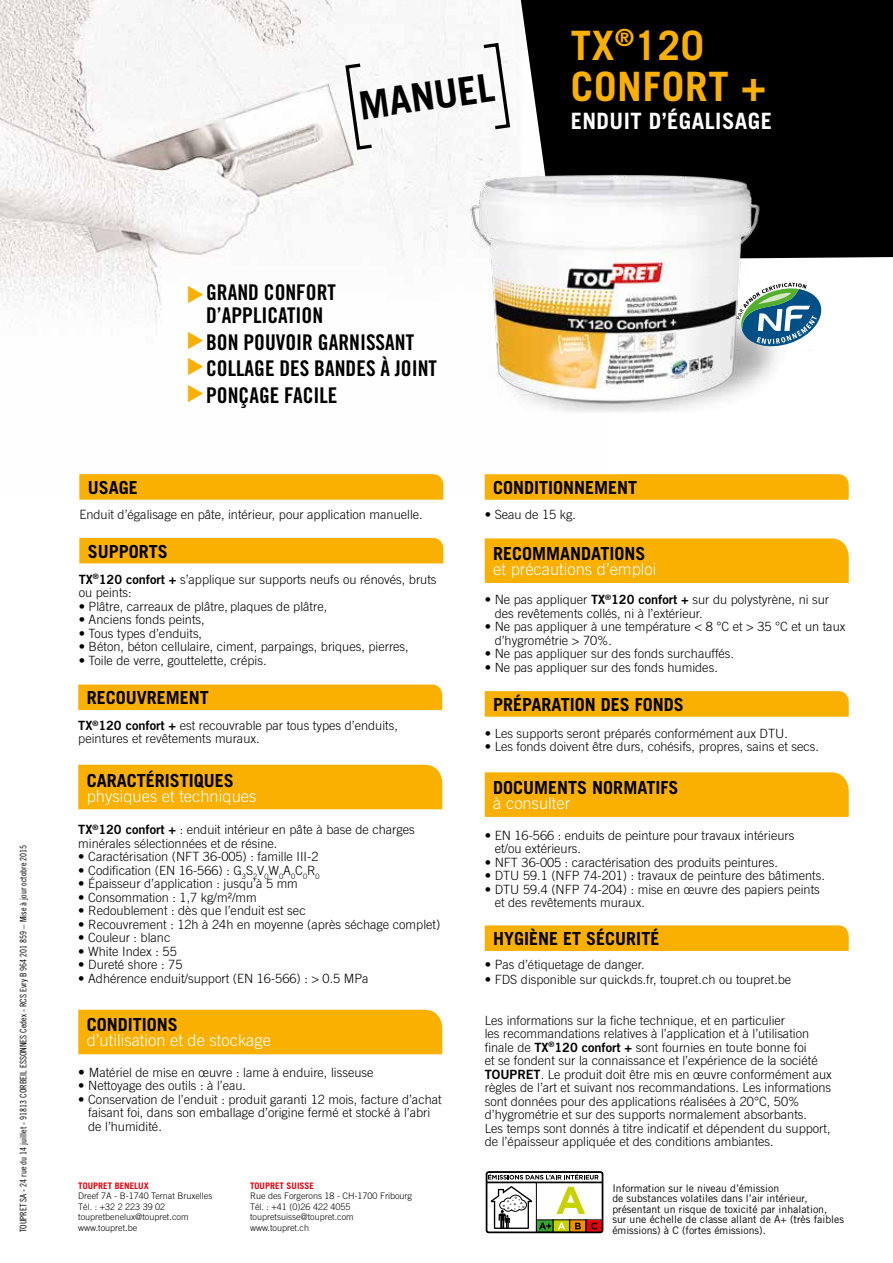
<style>
.page{position:relative;width:893px;height:1263px;background:#fff}
.page>*{position:absolute;margin:0;border:0;box-sizing:border-box;transform-origin:0 0}
.t1{font:700 40.5px/41.2px "Trade Gothic";letter-spacing:.02em;color:#f9b000}
.t2{font:700 39px "Trade Gothic";color:#000}
.t3{font:700 22.5px "Trade Gothic";letter-spacing:.02em;color:#fff}
.t4{font:21.6px/26.7px "Trade Gothic Bold Cond Twenty";color:#000}
.t5{font:21.15px "Zapf Dingbats ITC";color:#f9b000}
.t6{font:700 18px "Trade Gothic";color:#000}
.t7{font:300 16.5px "Trade Gothic";color:#fff}
.t8{font:300 12.75px/13.5px "Trade Gothic";color:#000}
.t9{font:10.5px/10.5px "Trade Gothic";color:#000}
.t10{font:300 9px/10.5px "Trade Gothic";color:#000}
.t11{font:9px "Trade Gothic Cond Eighteen";color:#000}
.t12{font:700 9px "Trade Gothic";color:#e3000b}
.s1{font-family:"Trade Gothic Bold Two";font-weight:400}
.s2{font-size:13.5px}
</style>
<div class="page">
<img style="left:0;top:0;width:504px;height:496px">
<div style="left:520px;top:0;width:373px;height:258px;background:#000"></div>
<div style="left:78px;top:1010px;width:364px;height:44px;background:#f9b000"></div>
<div style="left:485px;top:538px;width:364px;height:45px;background:#f9b000"></div>
<div style="left:485px;top:772px;width:364px;height:45px;background:#f9b000"></div>
<div style="left:78px;top:765px;width:364px;height:44px;background:#f9b000"></div>
<svg style="left:79px;top:474px;width:364px;height:26px;background:#f9b105"></svg>
<svg style="left:485px;top:691px;width:364px;height:26px;background:#f9b105"></svg>
<svg style="left:485px;top:925px;width:364px;height:26px;background:#f9b105"></svg>
<div style="left:78px;top:684px;width:364px;height:26px;background:#f9b000"></div>
<div style="left:79px;top:538px;width:364px;height:25px;background:#f9b000"></div>
<svg style="left:485px;top:474px;width:364px;height:26px;background:#f9b105"></svg>
<svg style="left:343px;top:61px;width:32px;height:91px"></svg>
<svg style="left:480px;top:41px;width:31px;height:90px"></svg>
<svg style="left:485px;top:1171px;width:119px;height:62px"></svg>
<img style="left:462px;top:163px;width:342px;height:269px">
<svg style="left:736px;top:283px;width:86px;height:67px"></svg>
<svg style="left:188px;top:286px;width:15px;height:17px"></svg>
<h2 class="t2" style="left:356px;top:82px;width:138px;rotate:-8deg">MANUEL</h2>
<h1 class="t1" style="left:571px;top:24px;width:197px">TX<sup>®</sup>120<br>CONFORT +</h1>
<h3 class="t3" style="left:571px;top:107px;width:203px">ENDUIT D’ÉGALISAGE</h3>
<p class="t11" style="left:18px;top:1232px;width:389px;rotate:-90deg">TOUPRET SA - 24 rue du 14 juillet - 91813 CORBEIL ESSONNES Cedex - RCS Evry B 964 201 859 – Mise à jour octobre 2015</p>
<h3 class="t6" style="left:88px;top:476px;width:52px">USAGE</h3>
<h3 class="t4" style="left:206px;top:281px;width:131px;line-height:22.5px">GRAND CONFORT<br>D’APPLICATION</h3>
<h3 class="t4" style="left:206px;top:328px;width:232px">BON POUVOIR GARNISSANT<br>COLLAGE DES BANDES À JOINT<br>PONÇAGE FACILE</h3>
<h3 class="t5" style="left:186px;top:403px;width:73px;rotate:-90deg">▼ ▼ ▼</h3>
<p class="t8" style="left:79px;top:507px;width:345px">Enduit d’égalisage en pâte, intérieur, pour application manuelle.</p>
<h3 class="t6" style="left:88px;top:540px;width:82px">SUPPORTS</h3>
<p class="t8" style="left:79px;top:572px;width:359px"><span class="s1">TX</span><sup>®</sup><span class="s1">120 confort +</span> s’applique sur supports neufs ou rénovés, bruts ou peints:</p>
<p class="t8" style="left:79px;top:599px;width:250px">• Plâtre, carreaux de plâtre, plaques de plâtre,</p>
<p class="t8" style="left:79px;top:613px;width:128px">• Anciens fonds peints,</p>
<p class="t8" style="left:79px;top:626px;width:125px">• Tous types d’enduits,</p>
<p class="t8" style="left:79px;top:640px;width:332px">• Béton, béton cellulaire, ciment, parpaings, briques, pierres,</p>
<p class="t8" style="left:79px;top:653px;width:189px">• Toile de verre, gouttelette, crépis.</p>
<h3 class="t6" style="left:87px;top:687px;width:124px">RECOUVREMENT</h3>
<p class="t8" style="left:78px;top:718px;width:321px"><span class="s1">TX</span><sup>®</sup><span class="s1">120 confort +</span> est recouvrable par tous types d’enduits, peintures et revêtements muraux.</p>
<h3 class="t6" style="left:87px;top:769px;width:149px">CARACTÉRISTIQUES</h3>
<p class="t7" style="left:87px;top:786px;width:171px">physiques et techniques</p>
<p class="t8" style="left:78px;top:823px;width:338px"><span class="s1">TX</span><sup>®</sup><span class="s1">120 confort +</span> : enduit intérieur en pâte à base de charges minérales sélectionnées et de résine.</p>
<p class="t8" style="left:78px;top:850px;width:242px">• Caractérisation (NFT 36-005) : famille III-2</p>
<p class="t8" style="left:78px;top:863px;width:243px">• Codification (EN 16-566) : G<sub>3</sub>S<sub>2</sub>V<sub>0</sub>W<sub>0</sub>A<sub>0</sub>C<sub>0</sub>R<sub>0</sub></p>
<p class="t8" style="left:78px;top:877px;width:221px">• Épaisseur d’application : jusqu’à 5 mm</p>
<p class="t8" style="left:78px;top:890px;width:180px">• Consommation : 1,7 kg/m²/mm</p>
<p class="t8" style="left:78px;top:904px;width:229px">• Redoublement : dès que l’enduit est sec</p>
<p class="t8" style="left:78px;top:917px;width:364px">• Recouvrement : 12h à 24h en moyenne (après séchage complet)</p>
<p class="t8" style="left:78px;top:931px;width:94px">• Couleur : blanc</p>
<p class="t8" style="left:78px;top:944px;width:100px">• White Index : 55</p>
<p class="t8" style="left:78px;top:958px;width:106px">• Dureté shore : 75</p>
<p class="t8" style="left:78px;top:971px;width:292px">• Adhérence enduit/support (EN 16-566) : &gt; 0.5 MPa</p>
<h3 class="t6" style="left:87px;top:1014px;width:93px">CONDITIONS</h3>
<p class="t7" style="left:87px;top:1030px;width:186px">d’utilisation et de stockage</p>
<p class="t8" style="left:78px;top:1065px;width:297px"><span class="s2">•</span> Matériel de mise en œuvre : lame à enduire, lisseuse</p>
<p class="t8" style="left:78px;top:1078px;width:169px">• Nettoyage des outils : à l’eau.</p>
<p class="t8" style="left:88px;top:1092px;width:355px;text-indent:-10px">• Conservation de l’enduit : produit garanti 12 mois, facture d’achat faisant foi, dans son emballage d’origine fermé et stocké à l’abri de l’humidité.</p>
<p class="t12" style="left:78px;top:1180px;width:72px">TOUPRET BENELUX</p>
<p class="t10" style="left:78px;top:1191px;width:136px">Dreef 7A - B-1740 Ternat Bruxelles<br>Tél. : +32 2 223 39 02 toupretbenelux@toupret.com www.toupret.be</p>
<p class="t12" style="left:250px;top:1180px;width:66px">TOUPRET SUISSE</p>
<p class="t10" style="left:250px;top:1191px;width:164px">Rue des Forgerons 18 - CH-1700 Fribourg<br>Tél. : +41 (0)26 422 4055 toupretsuisse@toupret.com www.toupret.ch</p>
<h3 class="t6" style="left:493px;top:476px;width:146px">CONDITIONNEMENT</h3>
<p class="t8" style="left:485px;top:507px;width:93px">• Seau de 15 kg.</p>
<h3 class="t6" style="left:493px;top:542px;width:154px">RECOMMANDATIONS</h3>
<p class="t7" style="left:493px;top:559px;width:165px">et précautions d’emploi</p>
<p class="t8" style="left:495px;top:593px;width:336px;text-indent:-10px">• Ne pas appliquer <span class="s1">TX</span><sup>®</sup><span class="s1">120 confort +</span> sur du polystyrène, ni sur des revêtements collés, ni à l’extérieur.</p>
<p class="t8" style="left:495px;top:620px;width:352px;text-indent:-10px">• Ne pas appliquer à une température &lt; 8 °C et &gt; 35 °C et un taux d’hygrométrie &gt; 70%.</p>
<p class="t8" style="left:485px;top:647px;width:251px">• Ne pas appliquer sur des fonds surchauffés.</p>
<p class="t8" style="left:485px;top:660px;width:235px">• Ne pas appliquer sur des fonds humides.</p>
<h3 class="t6" style="left:493px;top:693px;width:192px">PRÉPARATION DES FONDS</h3>
<p class="t8" style="left:485px;top:726px;width:305px">• Les supports seront préparés conformément aux DTU.</p>
<p class="t8" style="left:485px;top:740px;width:336px">• Les fonds doivent être durs, cohésifs, propres, sains et secs.</p>
<h3 class="t6" style="left:493px;top:776px;width:187px">DOCUMENTS NORMATIFS</h3>
<p class="t7" style="left:493px;top:793px;width:79px">à consulter</p>
<p class="t8" style="left:495px;top:828px;width:301px;text-indent:-10px">• EN 16-566 : enduits de peinture pour travaux intérieurs et/ou extérieurs.</p>
<p class="t8" style="left:485px;top:855px;width:295px">• NFT 36-005 : caractérisation des produits peintures.</p>
<p class="t8" style="left:485px;top:869px;width:342px">• DTU 59.1 (NFP 74-201) : travaux de peinture des bâtiments.</p>
<p class="t8" style="left:495px;top:882px;width:327px;text-indent:-10px">• DTU 59.4 (NFP 74-204) : mise en œuvre des papiers peints et des revêtements muraux.</p>
<h3 class="t6" style="left:493px;top:928px;width:168px">HYGIÈNE ET SÉCURITÉ</h3>
<p class="t8" style="left:485px;top:957px;width:161px">• Pas d’étiquetage de danger.</p>
<p class="t8" style="left:485px;top:972px;width:308px">• FDS disponible sur quickds.fr, toupret.ch ou toupret.be</p>
<p class="t8" style="left:485px;top:1013px;width:349px">Les informations sur la fiche technique, et en particulier<br>les recommandations relatives à l’application et à l’utilisation finale de <span class="s1">TX</span><sup>®</sup><span class="s1">120 confort +</span> sont fournies en toute bonne foi<br>et se fondent sur la connaissance et l’expérience de la société <span class="s1">TOUPRET</span>. Le produit doit être mis en œuvre conformément aux règles de l’art et suivant nos recommandations. Les informations sont données pour des applications réalisées à 20°C, 50% d’hygrométrie et sur des supports normalement absorbants.<br>Les temps sont donnés à titre indicatif et dépendent du support, de l’épaisseur appliquée et des conditions ambiantes.</p>
<p class="t9" style="left:612px;top:1182px;width:233px">Information sur le niveau d’émission<br>de substances volatiles dans l’air intérieur, présentant un risque de toxicité par inhalation,<br>sur une échelle de classe allant de A+ (très faibles émissions) à C (fortes émissions).</p>
</div>
